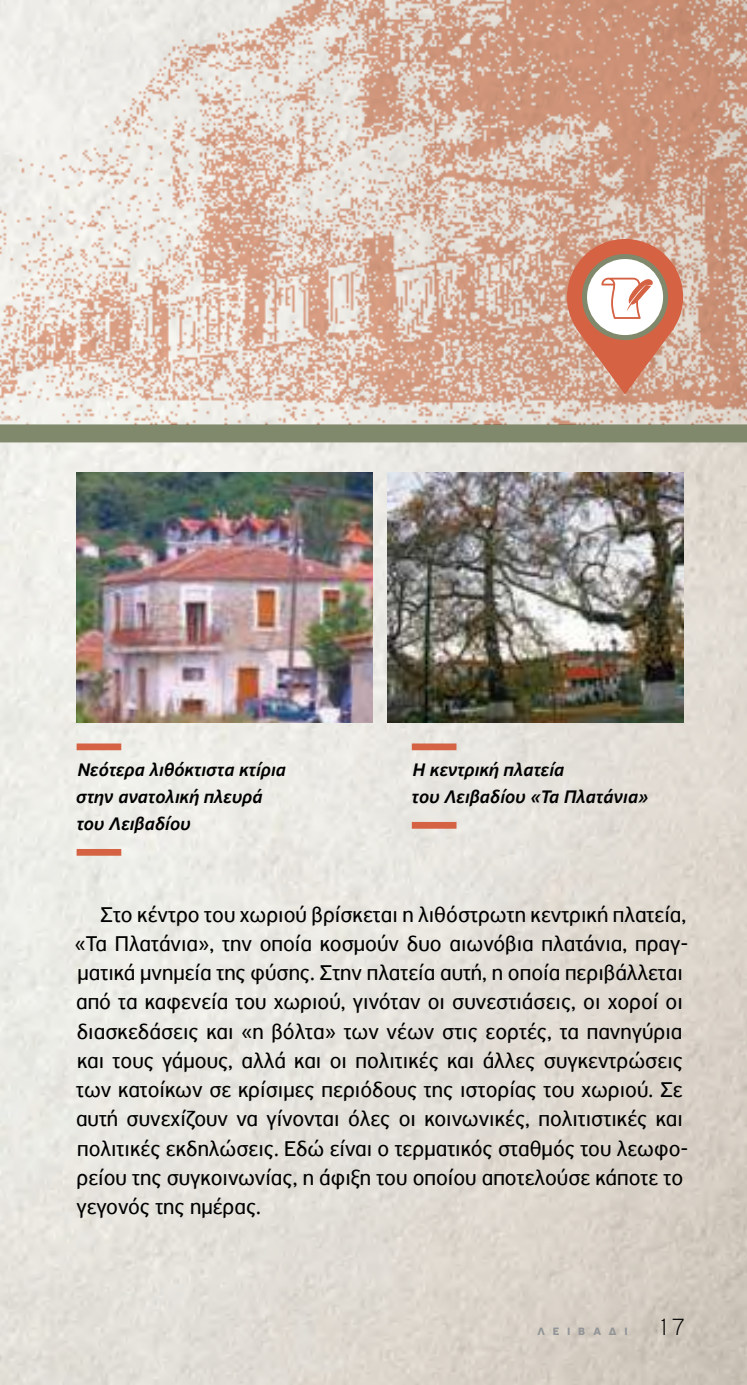
<style>
.page{position:relative;width:747px;height:1385px;background:#fff}
.page>*{position:absolute;margin:0;border:0;box-sizing:border-box;transform-origin:0 0}
.t1{font:22.5px/29.2px "PF Highway Sans Pro";color:#000}
.t2{font:italic 500 19.12px/27px "PF Highway Sans Pro";color:#000}
.t3{font:700 11.25px "PF Highway Sans Pro";letter-spacing:.7em;color:#939598}
.s1{font-weight:100;font-size:24.75px;color:#000}
</style>
<div class="page">
<img style="left:0;top:442px;width:746px;height:942px">
<div style="left:0;top:424px;width:746px;height:18px;background:#81896c"></div>
<img style="left:0;top:0;width:746px;height:424px">
<svg style="left:566px;top:239px;width:116px;height:155px"></svg>
<img style="left:77px;top:472px;width:295px;height:250px">
<img style="left:387px;top:472px;width:295px;height:250px">
<div style="left:77px;top:743px;width:44px;height:7px;background:#d46243"></div>
<div style="left:77px;top:848px;width:44px;height:7px;background:#d46243"></div>
<div style="left:411px;top:743px;width:45px;height:7px;background:#d46243"></div>
<div style="left:411px;top:821px;width:45px;height:7px;background:#d46243"></div>
<p class="t2" style="left:76px;top:756px;width:211px">Νεότερα λιθόκτιστα κτίρια στην ανατολική πλευρά του Λειβαδίου</p>
<p class="t2" style="left:411px;top:756px;width:238px">Η κεντρική πλατεία<br>του Λειβαδίου «Τα Πλατάνια»</p>
<p class="t1" style="left:74px;top:899px;width:615px;text-indent:26px">Στο κέντρο του χωριού βρίσκεται η λιθόστρωτη κεντρική πλατεία, «Τα Πλατάνια», την οποία κοσμούν δυο αιωνόβια πλατάνια, πραγ&shy;ματικά μνημεία της φύσης. Στην πλατεία αυτή, η οποία περιβάλλεται από τα καφενεία του χωριού, γινόταν οι συνεστιάσεις, οι χοροί οι διασκεδάσεις και «η βόλτα» των νέων στις εορτές, τα πανηγύρια και τους γάμους, αλλά και οι πολιτικές και άλλες συγκεντρώσεις των κατοίκων σε κρίσιμες περιόδους της ιστορίας του χωριού. Σε αυτή συνεχίζουν να γίνονται όλες οι κοινωνικές, πολιτιστικές και πολιτικές εκδηλώσεις. Εδώ είναι ο τερματικός σταθμός του λεωφο&shy;ρείου της συγκοινωνίας, η άφιξη του οποίου αποτελούσε κάποτε το γεγονός της ημέρας.</p>
<p class="t3" style="left:537px;top:1323px;width:150px">ΛΕΙΒΆΔΙ <span class="s1">17</span></p>
</div>
